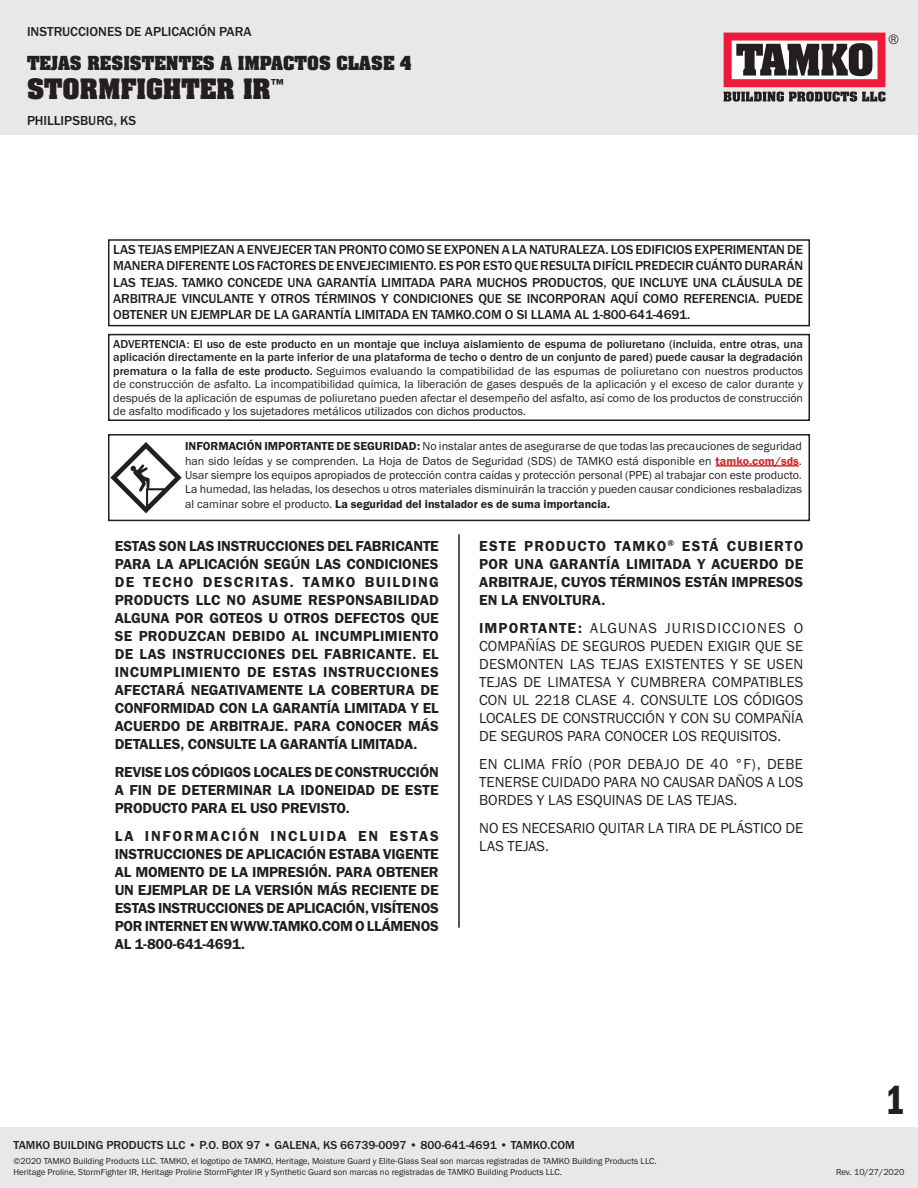
<style>
.page{position:relative;width:918px;height:1188px;background:#fff}
.page>*{position:absolute;margin:0;border:0;box-sizing:border-box;transform-origin:0 0}
.t1{font:42px "Franklin Gothic URW Com Dem";color:#231f20}
.t2{font:700 24px "Aachen Std";color:#231f20}
.t3{font:700 16.5px "Aachen Std";color:#231f20}
.t4{font:15px/18px "Franklin Gothic URW Dem";letter-spacing:-.01em;color:#231f20;text-align:justify}
.t5{font:15px/18px "Franklin Gothic URW Boo";color:#231f20;text-align:justify}
.t6{font:13.65px/14.4px "Franklin Gothic URW Boo";letter-spacing:-.01em;color:#231f20;text-align:justify}
.t7{font:500 13.5px/16.2px "Franklin Gothic URW";letter-spacing:-.01em;color:#231f20;text-align:justify}
.t8{font:12px/13.5px "Franklin Gothic URW Boo";color:#231f20;text-align:justify}
.t9{font:500 12px "Franklin Gothic URW";color:#231f20}
.t10{font:9px/10.8px "Franklin Gothic URW Boo";color:#231f20}
.s1{font-family:"Franklin Gothic URW";font-weight:500}
.s2{font-family:"Franklin Gothic URW Dem"}
.s3{font-family:"Franklin Gothic URW";font-weight:500;color:#d7171f}
.s4{font-family:"Franklin Gothic URW Dem";color:#cf2429}
</style>
<div class="page">
<div style="left:0;top:1127px;width:918px;height:61px;background:#e9e8e8"></div>
<div style="left:0;top:0;width:918px;height:135px;background:#e9e8e8"></div>
<svg style="left:724px;top:33px;width:174px;height:69px;background:#a56c75"></svg>
<hr style="left:458px;top:534px;width:2px;height:394px;background:#231f20">
<div style="left:108px;top:239px;width:702px;height:87px;border:2px solid #231f20"></div>
<div style="left:108px;top:334px;width:702px;height:87px;border:2px solid #231f20"></div>
<div style="left:108px;top:434px;width:702px;height:87px;border:2px solid #231f20"></div>
<svg style="left:110px;top:440px;width:72px;height:76px"></svg>
<hr style="left:716px;top:465px;width:83px;height:2px;background:#cf2429">
<p class="t7" style="left:27px;top:23px;width:226px">INSTRUCCIONES DE APLICACIÓN PARA</p>
<h3 class="t3" style="left:27px;top:51px;width:386px">TEJAS RESISTENTES A IMPACTOS CLASE 4</h3>
<h2 class="t2" style="left:27px;top:71px;width:258px">STORMFIGHTER IR<sup>™</sup></h2>
<p class="t7" style="left:27px;top:112px;width:111px">PHILLIPSBURG, KS</p>
<p class="t7" style="left:113px;top:241px;width:691px">LAS TEJAS EMPIEZAN A ENVEJECER TAN PRONTO COMO SE EXPONEN A LA NATURALEZA. LOS EDIFICIOS EXPERIMENTAN DE MANERA DIFERENTE LOS FACTORES DE ENVEJECIMIENTO. ES POR ESTO QUE RESULTA DIFÍCIL PREDECIR CUÁNTO DURARÁN LAS TEJAS. TAMKO CONCEDE UNA GARANTÍA LIMITADA PARA MUCHOS PRODUCTOS, QUE INCLUYE UNA CLÁUSULA DE ARBITRAJE VINCULANTE Y OTROS TÉRMINOS Y CONDICIONES QUE SE INCORPORAN AQUÍ COMO REFERENCIA. PUEDE OBTENER UN EJEMPLAR DE LA GARANTÍA LIMITADA EN TAMKO.COM O SI LLAMA AL 1-800-641-4691.</p>
<p class="t8" style="left:113px;top:337px;width:691px"><span class="s1">ADVERTENCIA: El uso de este producto en un montaje que incluya aislamiento de espuma de poliuretano (incluida, entre otras, una aplicación directamente en la parte inferior de una plataforma de techo o dentro de un conjunto de pared) puede causar la degradación prematura o la falla de este producto.</span> Seguimos evaluando la compatibilidad de las espumas de poliuretano con nuestros productos de construcción de asfalto. La incompatibilidad química, la liberación de gases después de la aplicación y el exceso de calor durante y después de la aplicación de espumas de poliuretano pueden afectar el desempeño del asfalto, así como de los productos de construcción de asfalto modificado y los sujetadores metálicos utilizados con dichos productos.</p>
<p class="t6" style="left:188px;top:441px;width:583px"><span class="s2">IMPORTANT SAFETY INFORMATION:</span> Do not install until all appropriate safety precautions have been read and understood. The TAMKO Safety Data Sheet (SDS) is available at <span class="s3">tamko.com/sds</span>. Always use appropriate fall protection equipment and wear appropriate personal protective equipment (PPE) when working with this product. Moisture, frost, debris or other material will decrease the traction and can cause slippery conditions when walking on the product. <span class="s2">Applicator safety is of utmost importance.</span></p>
<p class="t8" style="left:185px;top:439px;width:618px;line-height:14.4px"><span class="s2">INFORMACIÓN IMPORTANTE DE SEGURIDAD:</span> No instalar antes de asegurarse de que todas las precauciones de seguridad han sido leídas y se comprenden. La Hoja de Datos de Seguridad (SDS) de TAMKO está disponible en <span class="s4">tamko.com/sds</span>.<br>Usar siempre los equipos apropiados de protección contra caídas y protección personal (PPE) al trabajar con este producto.<br>La humedad, las heladas, los desechos u otros materiales disminuirán la tracción y pueden causar condiciones resbaladizas al caminar sobre el producto. <span class="s2">La seguridad del instalador es de suma importancia.</span></p>
<p class="t4" style="left:115px;top:537px;width:326px">ESTAS SON LAS INSTRUCCIONES DEL FABRICANTE PARA LA APLICACIÓN SEGÚN LAS CONDICIONES DE TECHO DESCRITAS. TAMKO BUILDING PRODUCTS LLC NO ASUME RESPONSABILIDAD ALGUNA POR GOTEOS U OTROS DEFECTOS QUE SE PRODUZCAN DEBIDO AL INCUMPLIMIENTO DE LAS INSTRUCCIONES DEL FABRICANTE. EL INCUMPLIMIENTO DE ESTAS INSTRUCCIONES AFECTARÁ NEGATIVAMENTE LA COBERTURA DE CONFORMIDAD CON LA GARANTÍA LIMITADA Y EL ACUERDO DE ARBITRAJE. PARA CONOCER MÁS DETALLES, CONSULTE LA GARANTÍA LIMITADA.</p>
<p class="t4" style="left:115px;top:763px;width:325px">REVISE LOS CÓDIGOS LOCALES DE CONSTRUCCIÓN A FIN DE DETERMINAR LA IDONEIDAD DE ESTE PRODUCTO PARA EL USO PREVISTO.</p>
<p class="t4" style="left:115px;top:827px;width:326px">LA INFORMACIÓN INCLUIDA EN ESTAS INSTRUCCIONES DE APLICACIÓN ESTABA VIGENTE AL MOMENTO DE LA IMPRESIÓN. PARA OBTENER UN EJEMPLAR DE LA VERSIÓN MÁS RECIENTE DE ESTAS INSTRUCCIONES DE APLICACIÓN, VISÍTENOS POR INTERNET EN WWW.TAMKO.COM O LLÁMENOS AL 1-800-641-4691.</p>
<p class="t4" style="left:479px;top:537px;width:326px">ESTE PRODUCTO TAMKO<sup>®</sup> ESTÁ CUBIERTO POR UNA GARANTÍA LIMITADA Y ACUERDO DE ARBITRAJE, CUYOS TÉRMINOS ESTÁN IMPRESOS EN LA ENVOLTURA.</p>
<p class="t5" style="left:479px;top:619px;width:326px"><span class="s2">IMPORTANTE:</span> ALGUNAS JURISDICCIONES O COMPAÑÍAS DE SEGUROS PUEDEN EXIGIR QUE SE DESMONTEN LAS TEJAS EXISTENTES Y SE USEN TEJAS DE LIMATESA Y CUMBRERA COMPATIBLES CON UL 2218 CLASE 4. CONSULTE LOS CÓDIGOS LOCALES DE CONSTRUCCIÓN Y CON SU COMPAÑÍA DE SEGUROS PARA CONOCER LOS REQUISITOS.</p>
<p class="t5" style="left:479px;top:755px;width:325px">EN CLIMA FRÍO (POR DEBAJO DE 40 °F), DEBE TENERSE CUIDADO PARA NO CAUSAR DAÑOS A LOS BORDES Y LAS ESQUINAS DE LAS TEJAS.</p>
<p class="t5" style="left:479px;top:819px;width:326px">NO ES NECESARIO QUITAR LA TIRA DE PLÁSTICO DE<br>LAS TEJAS.</p>
<p class="t9" style="left:14px;top:1137px;width:563px">TAMKO BUILDING PRODUCTS LLC • P.O. BOX 97 • GALENA, KS 66739-0097 • 800-641-4691 • TAMKO.COM</p>
<h1 class="t1" style="left:887px;top:1070px;width:19px">1</h1>
<p class="t10" style="left:13px;top:1155px;width:645px">©2020 TAMKO Building Products LLC. TAMKO, el logotipo de TAMKO, Heritage, Moisture Guard y Elite-Glass Seal son marcas registradas de TAMKO Building Products LLC.<br>Heritage Proline, StormFighter IR, Heritage Proline StormFighter IR y Synthetic Guard son marcas no registradas de TAMKO Building Products LLC.</p>
<p class="t10" style="left:836px;top:1166px;width:70px">Rev. 10/27/2020</p>
</div>
